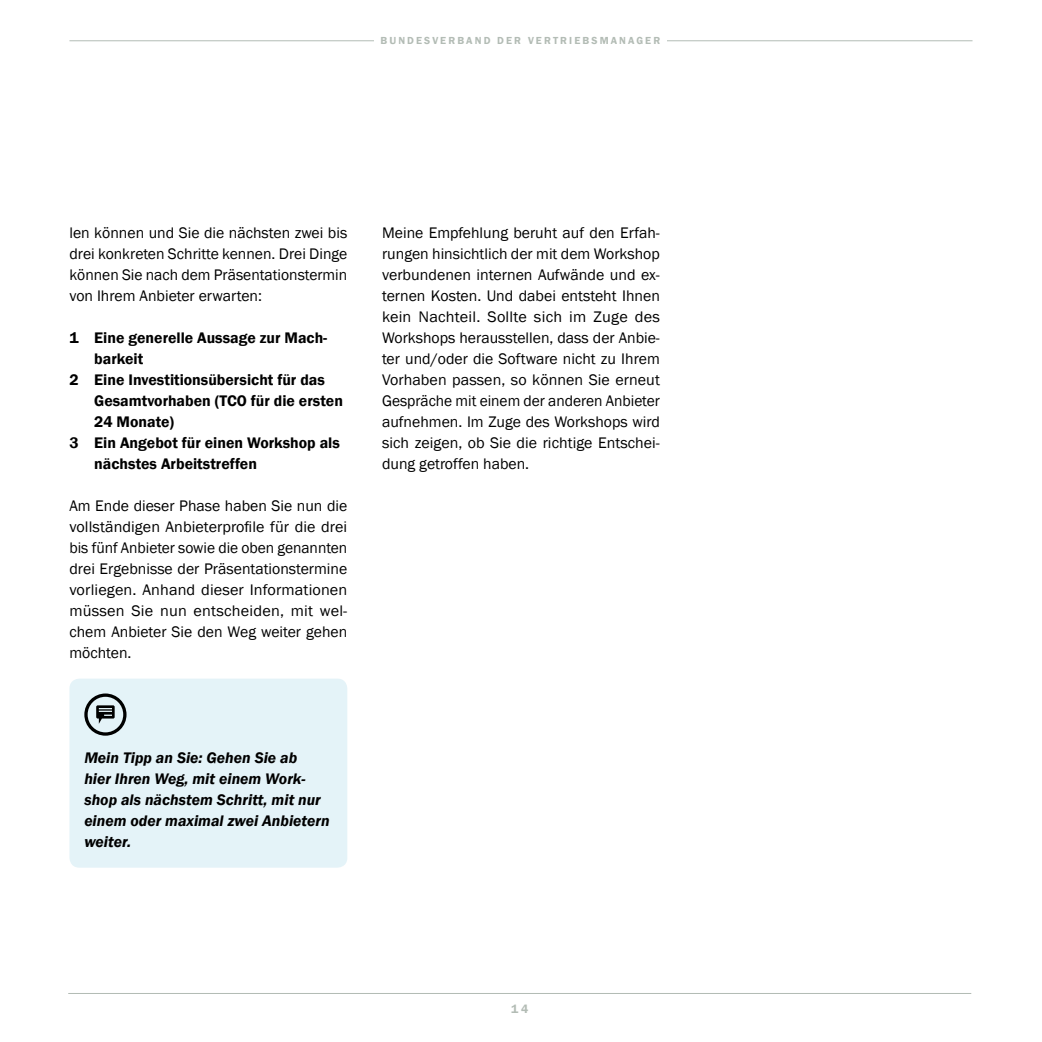
<style>
.page{position:relative;width:1042px;height:1042px;background:#fff}
.page>*{position:absolute;margin:0;border:0;box-sizing:border-box;transform-origin:0 0}
.t1{font:15.75px/21px "Franklin Gothic";color:#000;text-align:justify}
.t2{font:600 15.75px "Franklin Gothic";color:#000}
.t3{font:italic 600 15.75px/21px "Franklin Gothic";color:#000}
.t4{font:600 12.25px "Franklin Gothic";color:#b3bcb5}
.t5{font:600 10.5px "Franklin Gothic";letter-spacing:.2em;color:#b3bcb5}
</style>
<div class="page">
<hr style="left:69px;top:40px;width:903px;height:1px;background:#b3bcb5">
<div style="left:374px;top:37px;width:293px;height:8px;background:#fff"></div>
<hr style="left:68px;top:993px;width:903px;height:1px;background:#b3bcb5">
<div style="left:69px;top:678px;width:278px;height:189px;background:#e4f3f8;border-radius:10px"></div>
<svg style="left:84px;top:693px;width:42px;height:42px"></svg>
<p class="t5" style="left:380px;top:34px;width:281px">Bundesverband der Vertriebsmanager</p>
<p class="t1" style="left:69px;top:222px;width:279px">len können und Sie die nächsten zwei bis drei konkreten Schritte kennen. Drei Dinge können Sie nach dem Präsentationstermin von Ihrem Anbieter erwarten:</p>
<p class="t2" style="left:69px;top:327px;width:259px">1 Eine generelle Aussage zur Mach-</p>
<p class="t2" style="left:94px;top:348px;width:50px">barkeit</p>
<p class="t2" style="left:69px;top:369px;width:257px">2 Eine Investitionsübersicht für das</p>
<p class="t2" style="left:94px;top:390px;width:250px">Gesamtvorhaben (TCO für die ersten</p>
<p class="t2" style="left:94px;top:411px;width:81px">24 Monate)</p>
<p class="t2" style="left:69px;top:432px;width:272px">3 Ein Angebot für einen Workshop als</p>
<p class="t2" style="left:94px;top:453px;width:164px">nächstes Arbeitstreffen</p>
<p class="t1" style="left:69px;top:495px;width:279px">Am Ende dieser Phase haben Sie nun die vollständigen Anbieterprofile für die drei bis fünf Anbieter sowie die oben genannten drei Ergebnisse der Präsentationstermine vorliegen. Anhand dieser Informationen müssen Sie nun entscheiden, mit wel&shy;chem Anbieter Sie den Weg weiter gehen möchten.</p>
<p class="t1" style="left:382px;top:222px;width:279px">Meine Empfehlung beruht auf den Erfah&shy;rungen hinsichtlich der mit dem Workshop verbundenen internen Aufwände und ex&shy;ternen Kosten. Und dabei entsteht Ihnen kein Nachteil. Sollte sich im Zuge des Workshops herausstellen, dass der Anbie&shy;ter und/oder die Software nicht zu Ihrem Vorhaben passen, so können Sie erneut Gespräche mit einem der anderen Anbieter aufnehmen. Im Zuge des Workshops wird sich zeigen, ob Sie die richtige Entschei&shy;dung getroffen haben.</p>
<p class="t3" style="left:84px;top:747px;width:247px">Mein Tipp an Sie: Gehen Sie ab<br>hier Ihren Weg, mit einem Work&shy;shop als nächstem Schritt, mit nur einem oder maximal zwei Anbietern weiter.</p>
<p class="t4" style="left:511px;top:1002px;width:18px">14</p>
</div>
